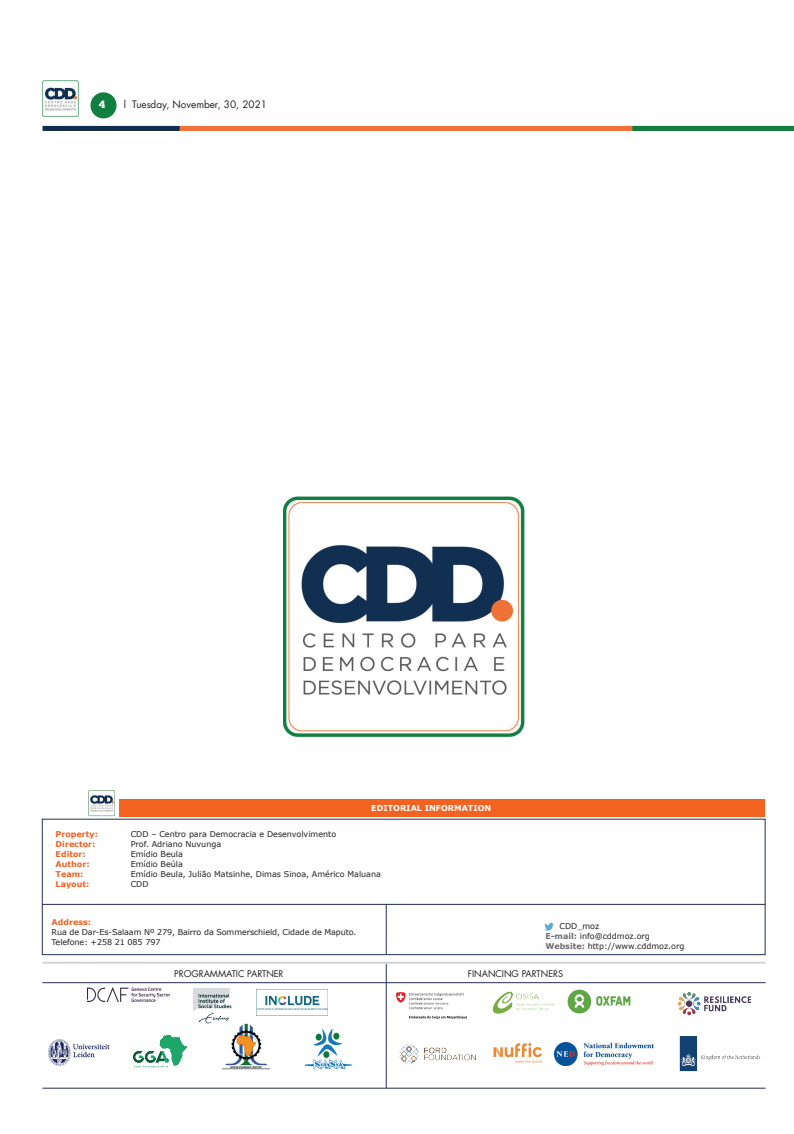
<style>
.page{position:relative;width:794px;height:1134px;background:#fff}
.page>*{position:absolute;margin:0;border:0;box-sizing:border-box;transform-origin:0 0}
.t1{font:10px "Futura LT";color:#231f20}
.t2{font:700 10px "Popular";color:#fff}
.t3{font:9px "Futura LT";color:#231f20}
.t4{font:8px/10px "Verdana";color:#231f20}
.t5{font:700 8px "Verdana";color:#f26221}
.t6{font:700 8px "Verdana";color:#fff}
.s1{font-weight:700;color:#6c6d70}
</style>
<div class="page">
<div style="left:45px;top:126px;width:749px;height:5px;background:#f37138"></div>
<div style="left:632px;top:126px;width:162px;height:5px;background:#107f40"></div>
<div style="left:43px;top:126px;width:137px;height:5px;background:#102e4f"></div>
<div style="left:90px;top:92px;width:27px;height:26px;background:#107f40;border-radius:50%"></div>
<img style="left:43px;top:81px;width:35px;height:35px">
<img style="left:283px;top:496px;width:242px;height:241px">
<div style="left:120px;top:799px;width:645px;height:17px;background:#f26221"></div>
<div style="left:42px;top:819px;width:723px;height:136px;border:1px solid #252e53"></div>
<hr style="left:42px;top:904px;width:723px;height:1px;background:#252e53">
<hr style="left:386px;top:904px;width:1px;height:51px;background:#252e53">
<svg style="left:544px;top:922px;width:10px;height:9px"></svg>
<img style="left:89px;top:790px;width:25px;height:26px">
<hr style="left:386px;top:964px;width:1px;height:124px;background:#252e53">
<hr style="left:42px;top:962px;width:723px;height:2px;background:#d1d2d4">
<hr style="left:42px;top:982px;width:723px;height:1px;background:#252e53">
<hr style="left:42px;top:1088px;width:723px;height:1px;background:#252e53">
<img style="left:256px;top:990px;width:72px;height:25px">
<img style="left:49px;top:1040px;width:60px;height:25px">
<img style="left:88px;top:988px;width:82px;height:14px">
<img style="left:194px;top:989px;width:38px;height:35px">
<img style="left:132px;top:1035px;width:55px;height:32px">
<img style="left:221px;top:1022px;width:49px;height:48px">
<img style="left:305px;top:1028px;width:48px;height:42px">
<img style="left:396px;top:992px;width:70px;height:26px">
<img style="left:492px;top:991px;width:62px;height:23px">
<img style="left:493px;top:1043px;width:49px;height:20px">
<img style="left:555px;top:1043px;width:98px;height:23px">
<img style="left:568px;top:990px;width:62px;height:24px">
<img style="left:399px;top:1044px;width:77px;height:20px">
<img style="left:677px;top:992px;width:74px;height:24px">
<img style="left:679px;top:1036px;width:82px;height:36px">
<p class="t2" style="left:99px;top:98px;width:8px">4</p>
<p class="t1" style="left:124px;top:98px;width:145px">l Tuesday, November, 30, 2021</p>
<p class="t6" style="left:371px;top:803px;width:121px">EDITORIAL INFORMATION</p>
<p class="t5" style="left:56px;top:828px;width:44px">Property:</p>
<p class="t4" style="left:131px;top:828px;width:207px">CDD – Centro para Democracia e Desenvolvimento</p>
<p class="t5" style="left:56px;top:838px;width:41px">Director:</p>
<p class="t4" style="left:131px;top:838px;width:92px">Prof. Adriano Nuvunga</p>
<p class="t5" style="left:56px;top:848px;width:32px">Editor:</p>
<p class="t4" style="left:131px;top:848px;width:54px">Emídio Beula</p>
<p class="t5" style="left:56px;top:858px;width:35px">Author:</p>
<p class="t4" style="left:131px;top:858px;width:54px">Emídio Beúla</p>
<p class="t5" style="left:56px;top:868px;width:29px">Team:</p>
<p class="t4" style="left:131px;top:868px;width:252px">Emídio Beula, Julião Matsinhe, Dimas Sinoa, Américo Maluana</p>
<p class="t5" style="left:56px;top:878px;width:35px">Layout:</p>
<p class="t4" style="left:131px;top:878px;width:19px">CDD</p>
<p class="t5" style="left:52px;top:916px;width:41px">Address:</p>
<p class="t4" style="left:52px;top:927px;width:306px">Rua de Dar-Es-Salaam Nº 279, Bairro da Sommerschield, Cidade de Maputo.<br>Telefone: +258 21 085 797</p>
<p class="t4" style="left:545px;top:921px;width:141px;text-indent:14px">CDD_moz<br><span class="s1">E-mail:</span> info@cddmoz.org<br><span class="s1">Website:</span> http://www.cddmoz.org</p>
<p class="t3" style="left:174px;top:967px;width:111px">PROGRAMMATIC PARTNER</p>
<p class="t3" style="left:468px;top:967px;width:97px">FINANCING PARTNERS</p>
</div>
